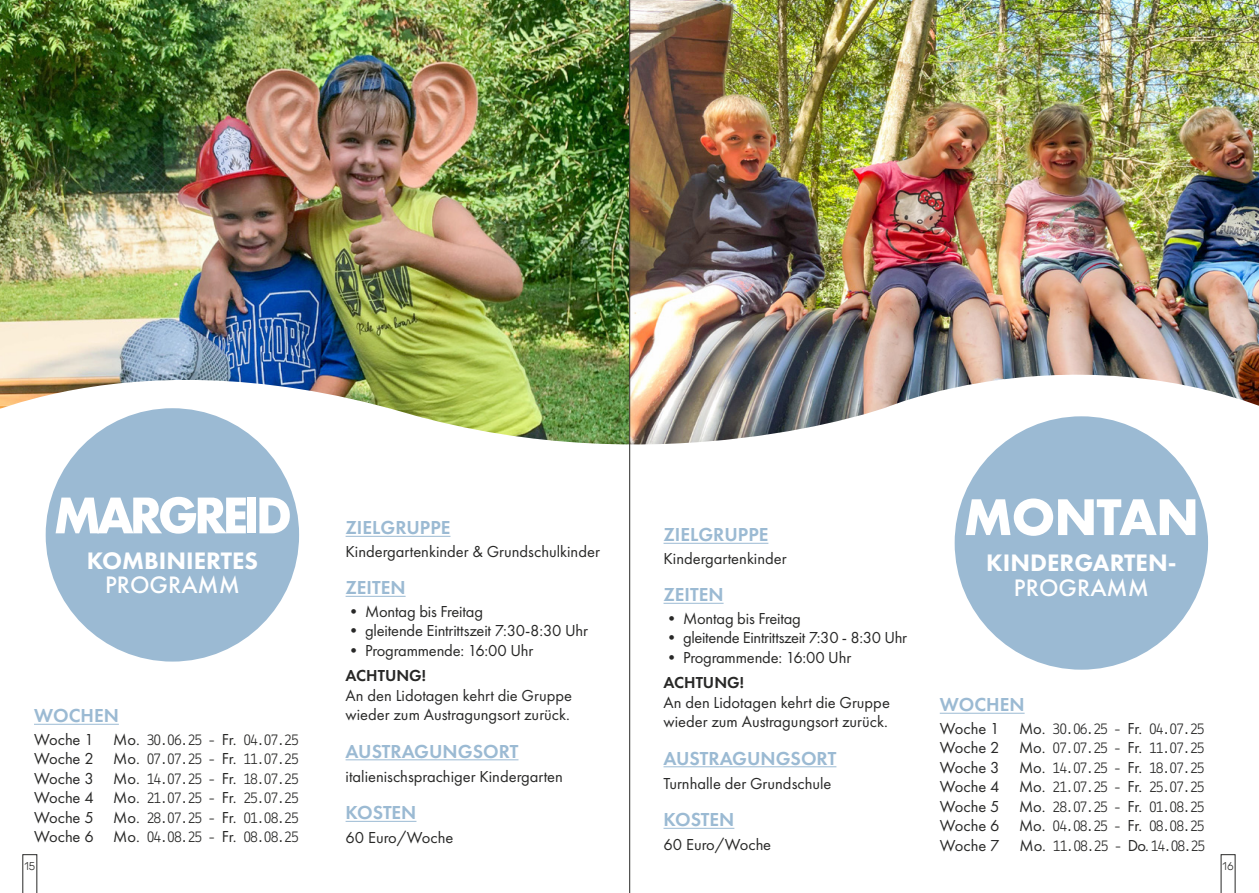
<style>
.page{position:relative;width:1259px;height:893px;background:#fff}
.page>*{position:absolute;margin:0;border:0;box-sizing:border-box;transform-origin:0 0}
.t1{font:700 53.55px "Futura PT";letter-spacing:-.08em;color:#fff}
.t2{font:800 24.75px "Futura PT";color:#fff}
.t3{font:500 24.75px "Futura PT";color:#fff}
.t4{font:600 19.5px "Futura PT";color:#9bbad3}
.t5{font:100 16.5px/19.5px "Lekton 04";letter-spacing:-.06em;color:#282827;text-align:justify;scale:.94 1}
.t6{font:16.5px/19.5px "Futura PT";color:#282827}
.t7{font:16.5px "Futura PT";letter-spacing:-.02em;color:#282827}
.t8{font:600 16.5px "Futura PT";color:#282827}
.t9{font:300 11.25px "Rubik";color:#282827}
.s1{font-family:"Futura PT";font-weight:400}
</style>
<div class="page">
<img style="left:0;top:0;width:629px;height:299px">
<img style="left:630px;top:0;width:629px;height:299px">
<img style="left:0;top:299px;width:1259px;height:594px">
<hr style="left:345px;top:536px;width:105px;height:1px;background:#9bbad3">
<hr style="left:345px;top:596px;width:60px;height:1px;background:#9bbad3">
<hr style="left:345px;top:759px;width:173px;height:1px;background:#9bbad3">
<hr style="left:345px;top:821px;width:71px;height:1px;background:#9bbad3">
<div style="left:46px;top:408px;width:253px;height:254px;background:#9bbad3;border-radius:50%"></div>
<hr style="left:34px;top:724px;width:85px;height:1px;background:#9bbad3">
<hr style="left:629px;top:0;width:1px;height:893px;background:#282827">
<div style="left:954px;top:416px;width:254px;height:254px;background:#9bbad3;border-radius:50%"></div>
<hr style="left:939px;top:713px;width:85px;height:1px;background:#9bbad3">
<hr style="left:663px;top:543px;width:105px;height:1px;background:#9bbad3">
<hr style="left:663px;top:603px;width:60px;height:1px;background:#9bbad3">
<hr style="left:663px;top:766px;width:173px;height:1px;background:#9bbad3">
<hr style="left:663px;top:828px;width:71px;height:1px;background:#9bbad3">
<svg style="left:1220px;top:854px;width:15px;height:39px"></svg>
<svg style="left:22px;top:854px;width:15px;height:39px"></svg>
<h1 class="t1" style="left:53px;top:481px;width:240px">MARGREID</h1>
<h2 class="t2" style="left:87px;top:545px;width:173px">KOMBINIERTES</h2>
<h2 class="t3" style="left:105px;top:570px;width:136px">PROGRAMM</h2>
<p class="t4" style="left:34px;top:704px;width:86px">WOCHEN</p>
<p class="t5" style="left:34px;top:730px;width:283px"><span class="s1">Woche 1 Mo.</span> 30.06.25 - <span class="s1">Fr.</span> 04.07.25<br><span class="s1">Woche 2 Mo.</span> 07.07.25 - <span class="s1">Fr.</span> 11.07.25<br><span class="s1">Woche 3 Mo.</span> 14.07.25 - <span class="s1">Fr.</span> 18.07.25<br><span class="s1">Woche 4 Mo.</span> 21.07.25 - <span class="s1">Fr.</span> 25.07.25<br><span class="s1">Woche 5 Mo.</span> 28.07.25 - <span class="s1">Fr.</span> 01.08.25<br><span class="s1">Woche 6 Mo.</span> 04.08.25 - <span class="s1">Fr.</span> 08.08.25</p>
<p class="t4" style="left:345px;top:516px;width:106px">ZIELGRUPPE</p>
<p class="t6" style="left:345px;top:541px;width:256px">Kindergartenkinder &amp; Grundschulkinder</p>
<p class="t4" style="left:345px;top:576px;width:62px">ZEITEN</p>
<p class="t6" style="left:345px;top:601px;width:139px">• Montag bis Freitag</p>
<p class="t6" style="left:345px;top:621px;width:244px">• gleitende Eintrittszeit 7:30-8:30 Uhr</p>
<p class="t6" style="left:345px;top:640px;width:189px">• Programmende: 16:00 Uhr</p>
<p class="t8" style="left:345px;top:665px;width:82px">ACHTUNG!</p>
<p class="t6" style="left:345px;top:685px;width:228px">An den Lidotagen kehrt die Gruppe wieder zum Austragungsort zurück.</p>
<p class="t4" style="left:345px;top:739px;width:174px">AUSTRAGUNGSORT</p>
<p class="t6" style="left:345px;top:766px;width:219px">italienischsprachiger Kindergarten</p>
<p class="t4" style="left:345px;top:801px;width:72px">KOSTEN</p>
<p class="t6" style="left:345px;top:828px;width:109px">60 Euro/Woche</p>
<p class="t4" style="left:663px;top:523px;width:106px">ZIELGRUPPE</p>
<p class="t6" style="left:663px;top:548px;width:125px">Kindergartenkinder</p>
<p class="t4" style="left:663px;top:583px;width:62px">ZEITEN</p>
<p class="t6" style="left:663px;top:608px;width:139px">• Montag bis Freitag</p>
<p class="t7" style="left:663px;top:628px;width:245px">• gleitende Eintrittszeit 7:30 - 8:30 Uhr</p>
<p class="t6" style="left:663px;top:647px;width:189px">• Programmende: 16:00 Uhr</p>
<p class="t8" style="left:663px;top:672px;width:82px">ACHTUNG!</p>
<p class="t6" style="left:663px;top:692px;width:228px">An den Lidotagen kehrt die Gruppe wieder zum Austragungsort zurück.</p>
<p class="t4" style="left:663px;top:746px;width:174px">AUSTRAGUNGSORT</p>
<p class="t6" style="left:663px;top:773px;width:169px">Turnhalle der Grundschule</p>
<p class="t4" style="left:663px;top:808px;width:72px">KOSTEN</p>
<p class="t6" style="left:663px;top:835px;width:109px">60 Euro/Woche</p>
<h1 class="t1" style="left:963px;top:483px;width:237px">MONTAN</h1>
<h2 class="t2" style="left:986px;top:548px;width:192px">KINDERGARTEN-</h2>
<h2 class="t3" style="left:1014px;top:573px;width:136px">PROGRAMM</h2>
<p class="t4" style="left:939px;top:692px;width:86px">WOCHEN</p>
<p class="t5" style="left:939px;top:719px;width:284px"><span class="s1">Woche 1 Mo.</span> 30.06.25 - <span class="s1">Fr.</span> 04.07.25<br><span class="s1">Woche 2 Mo.</span> 07.07.25 - <span class="s1">Fr.</span> 11.07.25<br><span class="s1">Woche 3 Mo.</span> 14.07.25 - <span class="s1">Fr.</span> 18.07.25<br><span class="s1">Woche 4 Mo.</span> 21.07.25 - <span class="s1">Fr.</span> 25.07.25<br><span class="s1">Woche 5 Mo.</span> 28.07.25 - <span class="s1">Fr.</span> 01.08.25<br><span class="s1">Woche 6 Mo.</span> 04.08.25 - <span class="s1">Fr.</span> 08.08.25<br><span class="s1">Woche 7 Mo.</span> 11.08.25 - <span class="s1">Do.</span> 14.08.25</p>
<p class="t9" style="left:24px;top:860px;width:12px">15</p>
<p class="t9" style="left:1222px;top:860px;width:13px">16</p>
</div>
